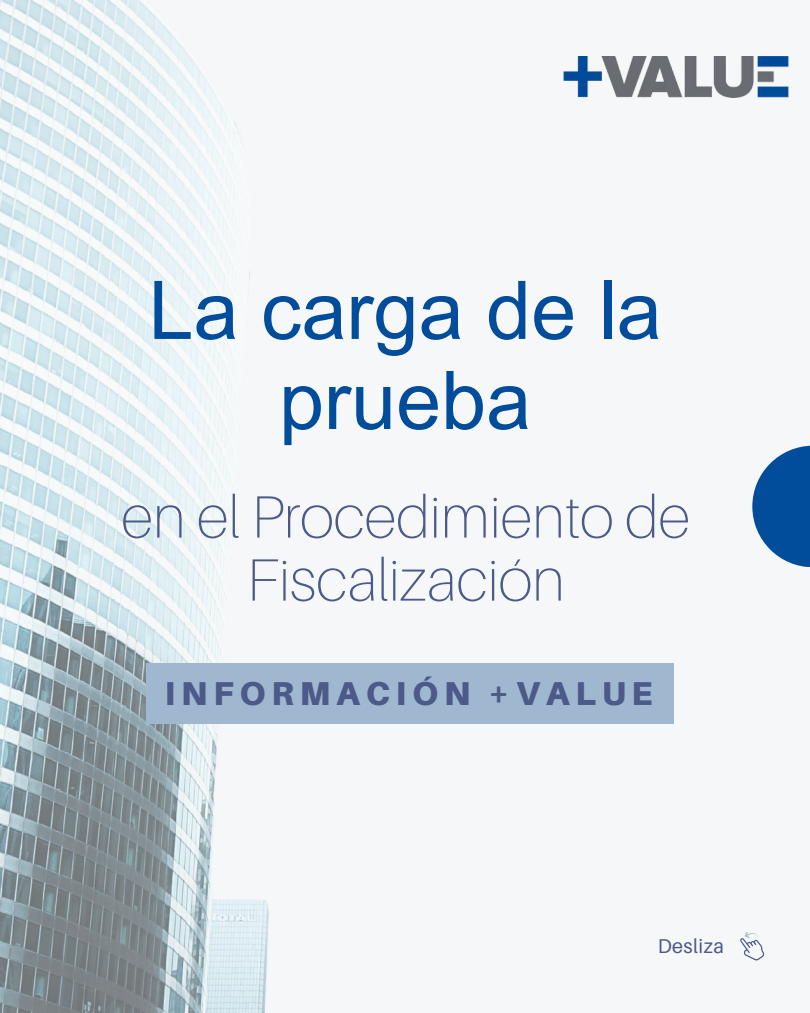
<style>
.page{position:relative;width:810px;height:1013px;background:#fff}
.page>*{position:absolute;margin:0;border:0;box-sizing:border-box;transform-origin:0 0}
.t1{font:81px/90px "Arial Unicode MS";color:#014c9b;text-align:center}
.t2{font:100 59.7px/63px "Aileron";color:#4c5a89;text-align:center}
.t3{font:900 33.1px "Aileron";letter-spacing:.18em;color:#4c5a89}
.t4{font:20px "Aileron";letter-spacing:.02em;color:#4c5a89}
</style>
<div class="page">
<div style="left:0;top:0;width:810px;height:1012px;background:#f5f7f8"></div>
<img style="left:0;top:0;width:269px;height:1012px">
<div style="left:146px;top:663px;width:527px;height:61px;background:#9fb8cf"></div>
<svg style="left:740px;top:932px;width:24px;height:28px"></svg>
<svg style="left:752px;top:446px;width:58px;height:121px;fill:#014c9b"></svg>
<img style="left:563px;top:56px;width:226px;height:42px">
<p class="t1" style="left:148px;top:261px;width:515px">La carga de la prueba</p>
<p class="t2" style="left:121px;top:484px;width:570px">en el Procedimiento de<br>Fiscalización</p>
<p class="t3" style="left:165px;top:673px;width:489px">INFORMACIÓN +VALUE</p>
<p class="t4" style="left:658px;top:933px;width:68px">Desliza</p>
</div>
